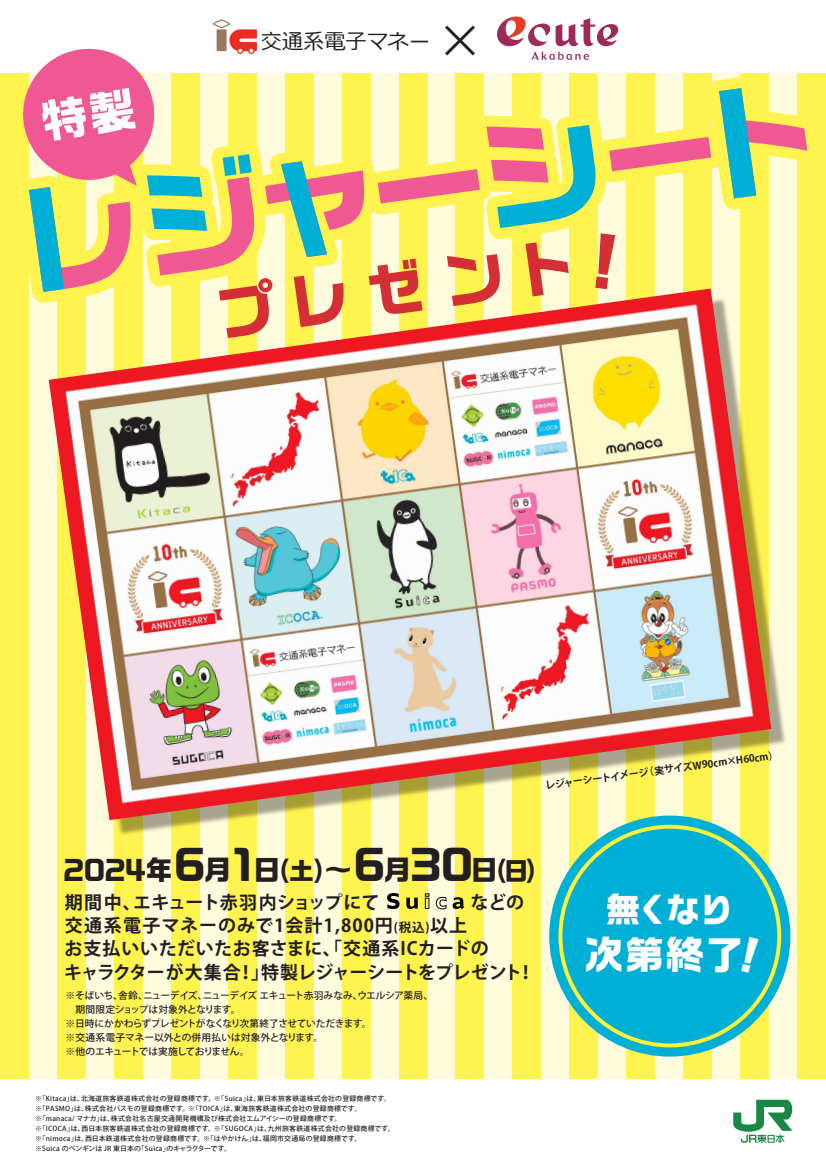
<style>
.page{position:relative;width:826px;height:1168px;background:#fff}
.page>*{position:absolute;margin:0;border:0;box-sizing:border-box;transform-origin:0 0}
.t1{font:700 59.96px "Ro G San Srf Std";color:#d42f35}
.t2{font:700 38.36px "Ro G San Srf Std";color:#fff}
.t3{font:700 33.76px "Ro G San Srf Std";color:#fff}
.t4{font:700 26.96px "Ro G San Srf Std";letter-spacing:-.04em;color:#231f20}
.t5{font:21.2px "Meiryo";color:#231f20}
.t6{font:700 18px/23.2px "Koz Go Pr 6 N";letter-spacing:.03em;color:#231f20}
.t7{font:700 18px "Koz Go Pr 6 N";color:#231f20}
.t8{font:700 10.04px "Koz Go Pr 6 N";color:#231f20}
.t9{font:500 9.64px/14px "Koz Go Pr 6 N";letter-spacing:-.04em;color:#231f20}
.t10{font:500 6.8px/10px "Koz Go Pr 6 N";letter-spacing:.04em;color:#231f20}
.s1{font-family:"Koz Go Pr 6 N";font-size:46.6px}
.s2{font-size:40.44px}
.s3{font-size:24.24px}
.s4{font-size:12.6px}
</style>
<div class="page">
<div style="left:0;top:0;width:825px;height:1168px;background:#fffcdd"></div>
<div style="left:0;top:0;width:28px;height:1168px;background:#fff34f"></div>
<div style="left:57px;top:0;width:28px;height:1168px;background:#fff34f"></div>
<div style="left:114px;top:0;width:28px;height:1168px;background:#fff34f"></div>
<div style="left:171px;top:0;width:28px;height:1168px;background:#fff34f"></div>
<div style="left:228px;top:0;width:28px;height:1168px;background:#fff34f"></div>
<div style="left:285px;top:0;width:28px;height:1168px;background:#fff34f"></div>
<div style="left:342px;top:0;width:28px;height:1168px;background:#fff34f"></div>
<div style="left:398px;top:0;width:29px;height:1168px;background:#fff34f"></div>
<div style="left:455px;top:0;width:29px;height:1168px;background:#fff34f"></div>
<div style="left:512px;top:0;width:29px;height:1168px;background:#fff34f"></div>
<div style="left:569px;top:0;width:29px;height:1168px;background:#fff34f"></div>
<div style="left:626px;top:0;width:29px;height:1168px;background:#fff34f"></div>
<div style="left:683px;top:0;width:29px;height:1168px;background:#fff34f"></div>
<div style="left:740px;top:0;width:29px;height:1168px;background:#fff34f"></div>
<div style="left:797px;top:0;width:28px;height:1168px;background:#fff34f"></div>
<div style="left:0;top:1079px;width:825px;height:89px;background:#fff"></div>
<div style="left:0;top:0;width:825px;height:73px;background:#fff"></div>
<img style="left:85px;top:638px;width:700px;height:199px">
<img style="left:49px;top:309px;width:722px;height:511px">
<div style="left:549px;top:815px;width:241px;height:242px;background:#00afd5;border-radius:50%"></div>
<svg style="left:387px;top:893px;width:12px;height:16px"></svg>
<svg style="left:406px;top:898px;width:11px;height:11px"></svg>
<svg style="left:452px;top:897px;width:12px;height:12px"></svg>
<svg style="left:425px;top:893px;width:4px;height:16px"></svg>
<svg style="left:435px;top:897px;width:11px;height:12px"></svg>
<svg style="left:733px;top:1100px;width:59px;height:43px"></svg>
<svg style="left:23px;top:16px;width:785px;height:293px"></svg>
<h3 class="t5" style="left:261px;top:26px;width:224px">交通系電子マネー <span class="s1">×</span></h3>
<h1 class="t1" style="left:210px;top:273px;width:366px;rotate:-8deg">プレゼント</h1>
<h3 class="t8" style="left:544px;top:779px;width:236px;rotate:-7deg">レジャーシートイメージ（実サイズW90cm×H60cm）</h3>
<h3 class="t4" style="left:63px;top:851px;width:475px">2024年<span class="s2">6</span>月<span class="s2">1</span>日<span class="s3">(土)</span>～<span class="s2">6</span>月<span class="s2">30</span>日<span class="s3">(日)</span></h3>
<h3 class="t7" style="left:65px;top:892px;width:316px">期間中、エキュート赤羽内ショップにて</h3>
<h3 class="t6" style="left:470px;top:891px;width:55px">などの</h3>
<h3 class="t6" style="left:64px;top:914px;width:472px">交通系電子マネーのみで1会計1,800円<span class="s4">(税込)</span>以上<br>お支払いいただいたお客さまに、｢交通系ICカードの<br>キャラクターが大集合！｣特製レジャーシートをプレゼント！</h3>
<h3 class="t9" style="left:66px;top:989px;width:369px">※そばいち、舎鈴、ニューデイズ、ニューデイズ エキュート赤羽みなみ、ウエルシア薬局、　期間限定ショップは対象外となります。<br>※日時にかかわらずプレゼントがなくなり次第終了させていただきます。<br>※交通系電子マネー以外との併用払いは対象外となります。<br>※他のエキュートでは実施しておりません。</h3>
<p class="t10" style="left:35px;top:1093px;width:361px">※「Kitaca」は、北海道旅客鉄道株式会社の登録商標です。※「Suica」は、東日本旅客鉄道株式会社の登録商標です。※「PASMO」は、株式会社パスモの登録商標です。※「TOICA」は、東海旅客鉄道株式会社の登録商標です。<br>※「manaca/ マナカ」は、株式会社名古屋交通開発機構及び株式会社エムアイシーの登録商標です。<br>※「ICOCA」は、西日本旅客鉄道株式会社の登録商標です。※「SUGOCA」は、九州旅客鉄道株式会社の登録商標です。※「nimoca」は、西日本鉄道株式会社の登録商標です。※「はやかけん」は、福岡市交通局の登録商標です。<br>※Suica のペンギンは JR 東日本の「Suica」のキャラクターです。</p>
<h3 class="t3" style="left:606px;top:886px;width:128px">無くなり</h3>
<h2 class="t2" style="left:585px;top:928px;width:160px">次第終了</h2>
</div>
